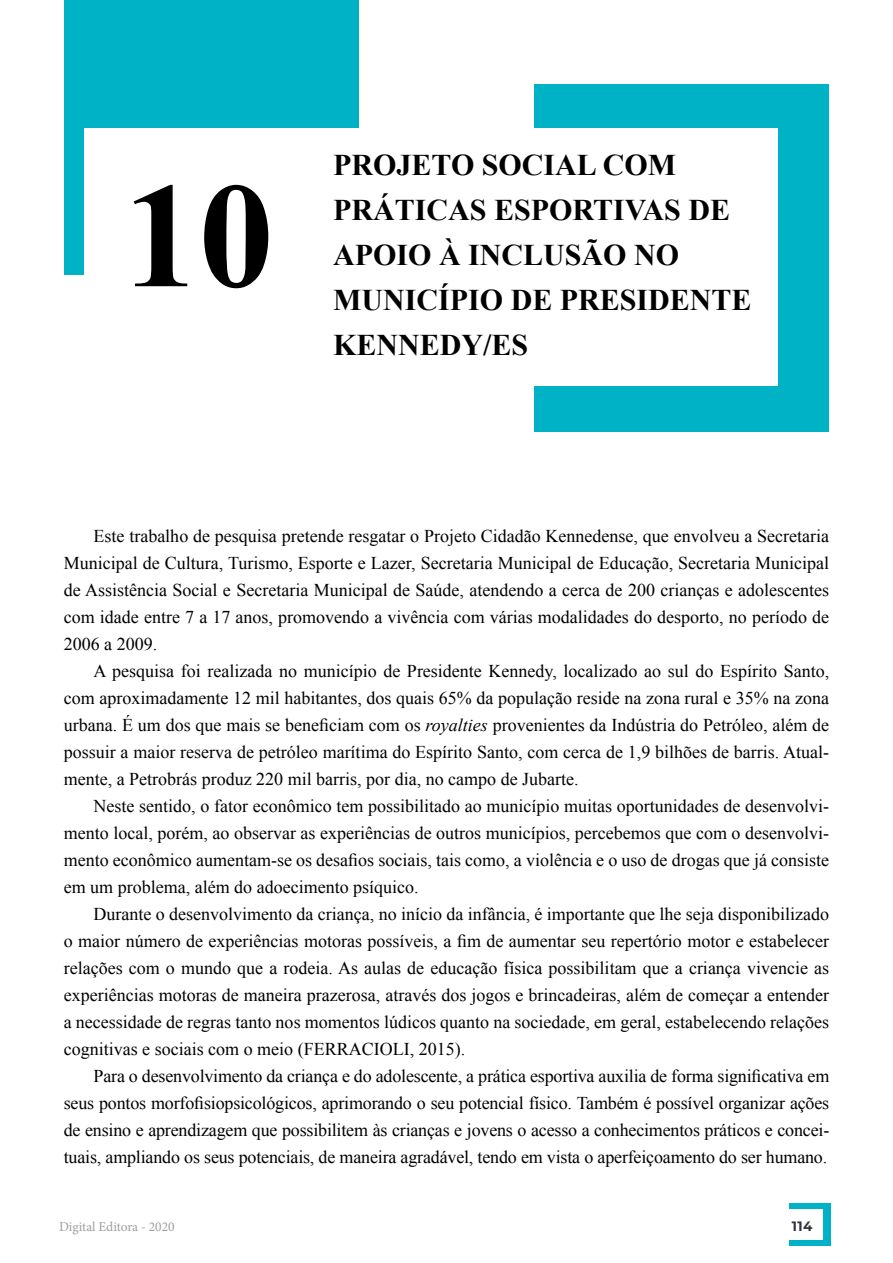
<style>
.page{position:relative;width:893px;height:1263px;background:#fff}
.page>*{position:absolute;margin:0;border:0;box-sizing:border-box;transform-origin:0 0}
.t1{font:700 150px "Times New Roman";color:#000}
.t2{font:700 30px/45px "Times New Roman";color:#000}
.t3{font:18px/27px "Times New Roman";color:#000;text-align:justify}
.t4{font:13.5px "Minion Pro";letter-spacing:-.005em;color:#a19d9c}
.t5{font:700 13.5px "Montserrat";color:#2e333c}
.s1{font-style:italic}
</style>
<div class="page">
<div style="left:64px;top:0;width:294px;height:275px;background:#00b2c6"></div>
<div style="left:789px;top:1203px;width:41px;height:43px;background:#00b2c6"></div>
<div style="left:735px;top:1210px;width:88px;height:30px;background:#fff"></div>
<div style="left:534px;top:84px;width:295px;height:348px;background:#00b2c6"></div>
<div style="left:84px;top:129px;width:693px;height:257px;background:#fff"></div>
<h1 class="t1" style="left:124px;top:132px;width:152px">10</h1>
<h2 class="t2" style="left:333px;top:142px;width:420px">PROJETO SOCIAL COM<br>PRÁTICAS ESPORTIVAS DE<br>APOIO À INCLUSÃO NO<br>MUNICÍPIO DE PRESIDENTE<br>KENNEDY/ES</h2>
<p class="t3" style="left:64px;top:522px;width:767px;text-indent:30px">Este trabalho de pesquisa pretende resgatar o Projeto Cidadão Kennedense, que envolveu a Secretaria Municipal de Cultura, Turismo, Esporte e Lazer, Secretaria Municipal de Educação, Secretaria Municipal de Assistência Social e Secretaria Municipal de Saúde, atendendo a cerca de 200 crianças e adolescentes com idade entre 7 a 17 anos, promovendo a vivência com várias modalidades do desporto, no período de 2006 a 2009.</p>
<p class="t3" style="left:64px;top:657px;width:767px;text-indent:30px">A pesquisa foi realizada no município de Presidente Kennedy, localizado ao sul do Espírito Santo, com aproximadamente 12 mil habitantes, dos quais 65% da população reside na zona rural e 35% na zona urbana. É um dos que mais se beneficiam com os <span class="s1">royalties</span> provenientes da Indústria do Petróleo, além de possuir a maior reserva de petróleo marítima do Espírito Santo, com cerca de 1,9 bilhões de barris. Atual&shy;mente, a Petrobrás produz 220 mil barris, por dia, no campo de Jubarte.</p>
<p class="t3" style="left:64px;top:792px;width:767px;text-indent:30px">Neste sentido, o fator econômico tem possibilitado ao município muitas oportunidades de desenvolvi&shy;mento local, porém, ao observar as experiências de outros municípios, percebemos que com o desenvolvi&shy;mento econômico aumentam-se os desafios sociais, tais como, a violência e o uso de drogas que já consiste em um problema, além do adoecimento psíquico.</p>
<p class="t3" style="left:64px;top:900px;width:767px;text-indent:30px">Durante o desenvolvimento da criança, no início da infância, é importante que lhe seja disponibilizado o maior número de experiências motoras possíveis, a fim de aumentar seu repertório motor e estabelecer relações com o mundo que a rodeia. As aulas de educação física possibilitam que a criança vivencie as experiências motoras de maneira prazerosa, através dos jogos e brincadeiras, além de começar a entender a necessidade de regras tanto nos momentos lúdicos quanto na sociedade, em geral, estabelecendo relações cognitivas e sociais com o meio (FERRACIOLI, 2015).</p>
<p class="t3" style="left:64px;top:1062px;width:767px;text-indent:30px">Para o desenvolvimento da criança e do adolescente, a prática esportiva auxilia de forma significativa em seus pontos morfofisiopsicológicos, aprimorando o seu potencial físico. Também é possível organizar ações de ensino e aprendizagem que possibilitem às crianças e jovens o acesso a conhecimentos práticos e concei&shy;tuais, ampliando os seus potenciais, de maneira agradável, tendo em vista o aperfeiçoamento do ser humano.</p>
<p class="t4" style="left:59px;top:1218px;width:117px">Digital Editora - 2020</p>
<p class="t5" style="left:792px;top:1217px;width:22px">114</p>
</div>
